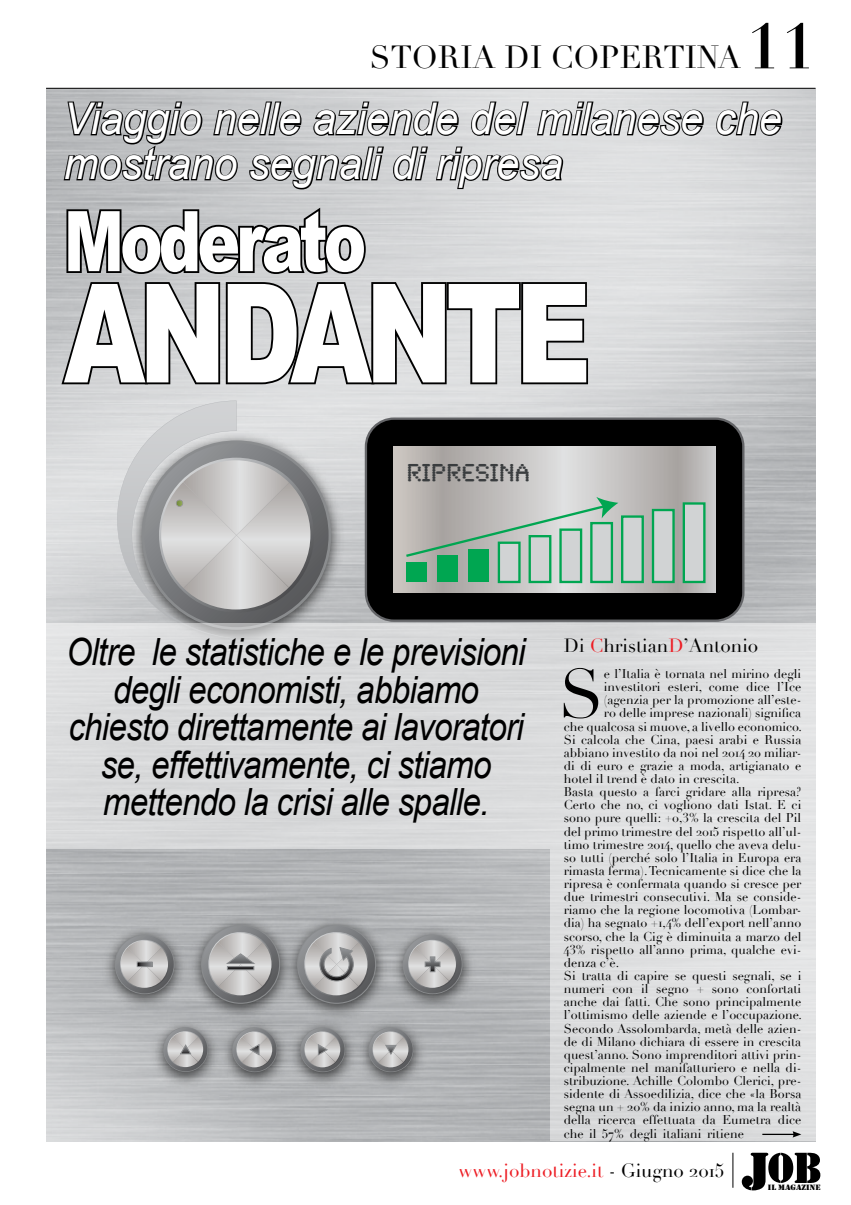
<style>
.page{position:relative;width:851px;height:1205px;background:#fff}
.page>*{position:absolute;margin:0;border:0;box-sizing:border-box;transform-origin:0 0}
.t1{font:900 137.5px "Arial";letter-spacing:-.06em;color:#fff;scale:.76 1}
.t2{font:900 83.75px "Arial";letter-spacing:-.06em;color:#fff;scale:.76 1}
.t3{font:67.75px "Didot";color:#000}
.t4{font:700 62.5px "Didot";color:#000}
.t5{font:italic 43.75px/45px "Arial";color:#fff;scale:.95 1}
.t6{font:italic 37.5px/37.5px "Arial";letter-spacing:-.02em;color:#000;text-align:center;scale:.88 1}
.t7{font:31.25px "Didot";color:#000}
.t8{font:25.38px "Synchro LET";color:#3a3d3f}
.t9{font:18.75px "Didot";color:#ed1d24}
.t10{font:18.75px "Didot";color:#000}
.t11{font:12.5px "Didot";color:#000}
.t12{font:8px "Stencil";color:#000;scale:1.1 1}
.s1{color:#ed1d24}
.s2{color:#000}
</style>
<div class="page">
<img style="left:97px;top:910px;width:383px;height:183px">
<svg style="left:115px;top:935px;width:59px;height:58px"></svg>
<svg style="left:121px;top:940px;width:47px;height:48px;background:#b7b7b7"></svg>
<svg style="left:139px;top:963px;width:11px;height:2px"></svg>
<div style="left:137px;top:961px;width:15px;height:6px;border:1px solid #8a8c8e"></div>
<svg style="left:201px;top:925px;width:79px;height:79px"></svg>
<svg style="left:202px;top:926px;width:77px;height:77px"></svg>
<svg style="left:209px;top:933px;width:62px;height:62px;background:#b3b2b2"></svg>
<svg style="left:402px;top:934px;width:60px;height:60px"></svg>
<svg style="left:403px;top:935px;width:58px;height:58px"></svg>
<svg style="left:409px;top:940px;width:47px;height:48px;background:#b2b2b2"></svg>
<svg style="left:163px;top:1027px;width:45px;height:45px"></svg>
<svg style="left:164px;top:1027px;width:43px;height:44px"></svg>
<svg style="left:167px;top:1031px;width:37px;height:37px"></svg>
<svg style="left:168px;top:1032px;width:35px;height:35px"></svg>
<svg style="left:368px;top:1027px;width:45px;height:45px"></svg>
<svg style="left:369px;top:1028px;width:43px;height:43px"></svg>
<svg style="left:372px;top:1031px;width:37px;height:37px"></svg>
<svg style="left:373px;top:1032px;width:35px;height:35px"></svg>
<svg style="left:297px;top:925px;width:79px;height:79px"></svg>
<svg style="left:298px;top:926px;width:77px;height:77px"></svg>
<svg style="left:305px;top:933px;width:62px;height:62px;background:#aeaeae"></svg>
<svg style="left:300px;top:1027px;width:45px;height:45px"></svg>
<svg style="left:301px;top:1028px;width:43px;height:43px"></svg>
<svg style="left:304px;top:1031px;width:37px;height:37px"></svg>
<svg style="left:305px;top:1032px;width:35px;height:35px"></svg>
<svg style="left:232px;top:1027px;width:45px;height:45px"></svg>
<svg style="left:233px;top:1028px;width:43px;height:43px"></svg>
<svg style="left:236px;top:1031px;width:37px;height:37px"></svg>
<svg style="left:237px;top:1032px;width:35px;height:35px"></svg>
<img style="left:310px;top:426px;width:38px;height:198px">
<div style="left:144px;top:443px;width:184px;height:184px;background:#616264;border-radius:92px"></div>
<svg style="left:117px;top:400px;width:193px;height:224px;background:#bcbcbd"></svg>
<svg style="left:365px;top:417px;width:379px;height:205px;background:#111212"></svg>
<svg style="left:394px;top:447px;width:321px;height:146px;background:#bebdba"></svg>
<div style="left:683px;top:503px;width:21px;height:79px;background:#d1d3d4"></div>
<div style="left:682px;top:502px;width:23px;height:81px;border:2px solid #00a651"></div>
<div style="left:653px;top:510px;width:20px;height:72px;background:#d1d3d4"></div>
<div style="left:651px;top:509px;width:23px;height:74px;border:2px solid #00a651"></div>
<div style="left:499px;top:543px;width:20px;height:39px;background:#d1d3d4"></div>
<div style="left:497px;top:541px;width:23px;height:42px;border:2px solid #00a651"></div>
<div style="left:468px;top:549px;width:20px;height:33px;background:#00a651"></div>
<div style="left:437px;top:556px;width:20px;height:26px;background:#00a651"></div>
<div style="left:406px;top:562px;width:21px;height:20px;background:#00a651"></div>
<div style="left:529px;top:536px;width:21px;height:46px;background:#d1d3d4"></div>
<div style="left:528px;top:535px;width:23px;height:48px;border:2px solid #00a651"></div>
<div style="left:560px;top:530px;width:21px;height:52px;background:#d1d3d4"></div>
<div style="left:559px;top:528px;width:23px;height:55px;border:2px solid #00a651"></div>
<div style="left:591px;top:523px;width:20px;height:59px;background:#d1d3d4"></div>
<div style="left:590px;top:522px;width:23px;height:61px;border:2px solid #00a651"></div>
<div style="left:622px;top:516px;width:20px;height:66px;background:#d1d3d4"></div>
<div style="left:621px;top:515px;width:22px;height:68px;border:2px solid #00a651"></div>
<svg style="left:403px;top:497px;width:215px;height:62px;background:#acbeb3"></svg>
<div style="left:549px;top:624px;width:266px;height:517px;background:#dedfe0"></div>
<div style="left:46px;top:624px;width:503px;height:225px;background:#d9dadb"></div>
<hr style="left:46px;top:88px;width:769px;height:1px;background:#000">
<svg style="left:741px;top:1152px;width:79px;height:38px"></svg>
<hr style="left:732px;top:1152px;width:1px;height:35px;background:#000">
<svg style="left:714px;top:100px;width:69px;height:38px;background:#878889"></svg>
<svg style="left:59px;top:100px;width:646px;height:287px;background:#adaeaf"></svg>
<hr style="left:762px;top:1134px;width:32px;height:1px;background:#000">
<svg style="left:792px;top:1131px;width:9px;height:6px"></svg>
<h3 class="t7" style="left:370px;top:39px;width:372px">STORIA DI COPERTINA</h3>
<h3 class="t4" style="left:745px;top:7px;width:71px">11</h3>
<h3 class="t5" style="left:64px;top:97px;width:757px">Viaggio nelle aziende del milanese che mostrano segnali di ripresa</h3>
<h2 class="t2" style="left:64px;top:180px;width:399px">Moderato</h2>
<h1 class="t1" style="left:64px;top:233px;width:695px">ANDANTE</h1>
<h3 class="t8" style="left:406px;top:449px;width:125px">RIPRESINA</h3>
<h3 class="t6" style="left:67px;top:634px;width:523px">Oltre le statistiche e le previsioni degli economisti, abbiamo chiesto direttamente ai lavoratori se, effettivamente, ci stiamo mettendo la crisi alle spalle.</h3>
<h3 class="t10" style="left:563px;top:634px;width:196px">Di <span class="s1">C</span>hristian<span class="s1">D</span>’Antonio</h3>
<h3 class="t3" style="left:558px;top:653px;width:47px">S</h3>
<p class="t11" style="left:604px;top:666px;width:199px">e l’Italia è tornata nel mirino degli</p>
<p class="t11" style="left:604px;top:679px;width:199px">investitori esteri, come dice l’Ice</p>
<p class="t11" style="left:604px;top:692px;width:199px">(agenzia per la promozione all’este-</p>
<p class="t11" style="left:604px;top:705px;width:199px">ro delle imprese nazionali) significa</p>
<p class="t11" style="left:563px;top:719px;width:240px">che qualcosa si muove, a livello economico.</p>
<p class="t11" style="left:563px;top:732px;width:239px">Si calcola che Cina, paesi arabi e Russia</p>
<p class="t11" style="left:563px;top:745px;width:239px">abbiano investito da noi nel 2014 20 miliar-</p>
<p class="t11" style="left:563px;top:758px;width:239px">di di euro e grazie a moda, artigianato e</p>
<p class="t11" style="left:563px;top:771px;width:177px">hotel il trend è dato in crescita.</p>
<p class="t11" style="left:563px;top:784px;width:239px">Basta questo a farci gridare alla ripresa?</p>
<p class="t11" style="left:563px;top:797px;width:239px">Certo che no, ci vogliono dati Istat. E ci</p>
<p class="t11" style="left:563px;top:810px;width:239px">sono pure quelli: +0,3% la crescita del Pil</p>
<p class="t11" style="left:563px;top:824px;width:239px">del primo trimestre del 2015 rispetto all’ul-</p>
<p class="t11" style="left:563px;top:837px;width:239px">timo trimestre 2014, quello che aveva delu-</p>
<p class="t11" style="left:563px;top:850px;width:239px">so tutti (perché solo l’Italia in Europa era</p>
<p class="t11" style="left:563px;top:863px;width:239px">rimasta ferma). Tecnicamente si dice che la</p>
<p class="t11" style="left:563px;top:876px;width:239px">ripresa è confermata quando si cresce per</p>
<p class="t11" style="left:563px;top:889px;width:239px">due trimestri consecutivi. Ma se conside-</p>
<p class="t11" style="left:563px;top:902px;width:239px">riamo che la regione locomotiva (Lombar-</p>
<p class="t11" style="left:563px;top:915px;width:239px">dia) ha segnato +1,4% dell’export nell’anno</p>
<p class="t11" style="left:563px;top:929px;width:239px">scorso, che la Cig è diminuita a marzo del</p>
<p class="t11" style="left:563px;top:942px;width:239px">43% rispetto all’anno prima, qualche evi-</p>
<p class="t11" style="left:563px;top:955px;width:57px">denza c’è.</p>
<p class="t11" style="left:563px;top:968px;width:239px">Si tratta di capire se questi segnali, se i</p>
<p class="t11" style="left:563px;top:981px;width:239px">numeri con il segno + sono confortati</p>
<p class="t11" style="left:563px;top:994px;width:239px">anche dai fatti. Che sono principalmente</p>
<p class="t11" style="left:563px;top:1007px;width:240px">l’ottimismo delle aziende e l’occupazione.</p>
<p class="t11" style="left:563px;top:1020px;width:239px">Secondo Assolombarda, metà delle azien-</p>
<p class="t11" style="left:563px;top:1034px;width:239px">de di Milano dichiara di essere in crescita</p>
<p class="t11" style="left:563px;top:1047px;width:239px">quest’anno. Sono imprenditori attivi prin-</p>
<p class="t11" style="left:563px;top:1060px;width:239px">cipalmente nel manifatturiero e nella di-</p>
<p class="t11" style="left:563px;top:1073px;width:239px">stribuzione. Achille Colombo Clerici, pre-</p>
<p class="t11" style="left:563px;top:1086px;width:239px">sidente di Assoedilizia, dice che «la Borsa</p>
<p class="t11" style="left:563px;top:1099px;width:239px">segna un + 20% da inizio anno, ma la realtà</p>
<p class="t11" style="left:563px;top:1112px;width:239px">della ricerca effettuata da Eumetra dice</p>
<p class="t11" style="left:563px;top:1125px;width:182px">che il 57% degli italiani ritiene</p>
<h3 class="t9" style="left:458px;top:1159px;width:267px">www.jobnotizie.it <span class="s2">- Giugno 2015</span></h3>
<p class="t12" style="left:767px;top:1183px;width:49px">IL MAGAZINE</p>
</div>
